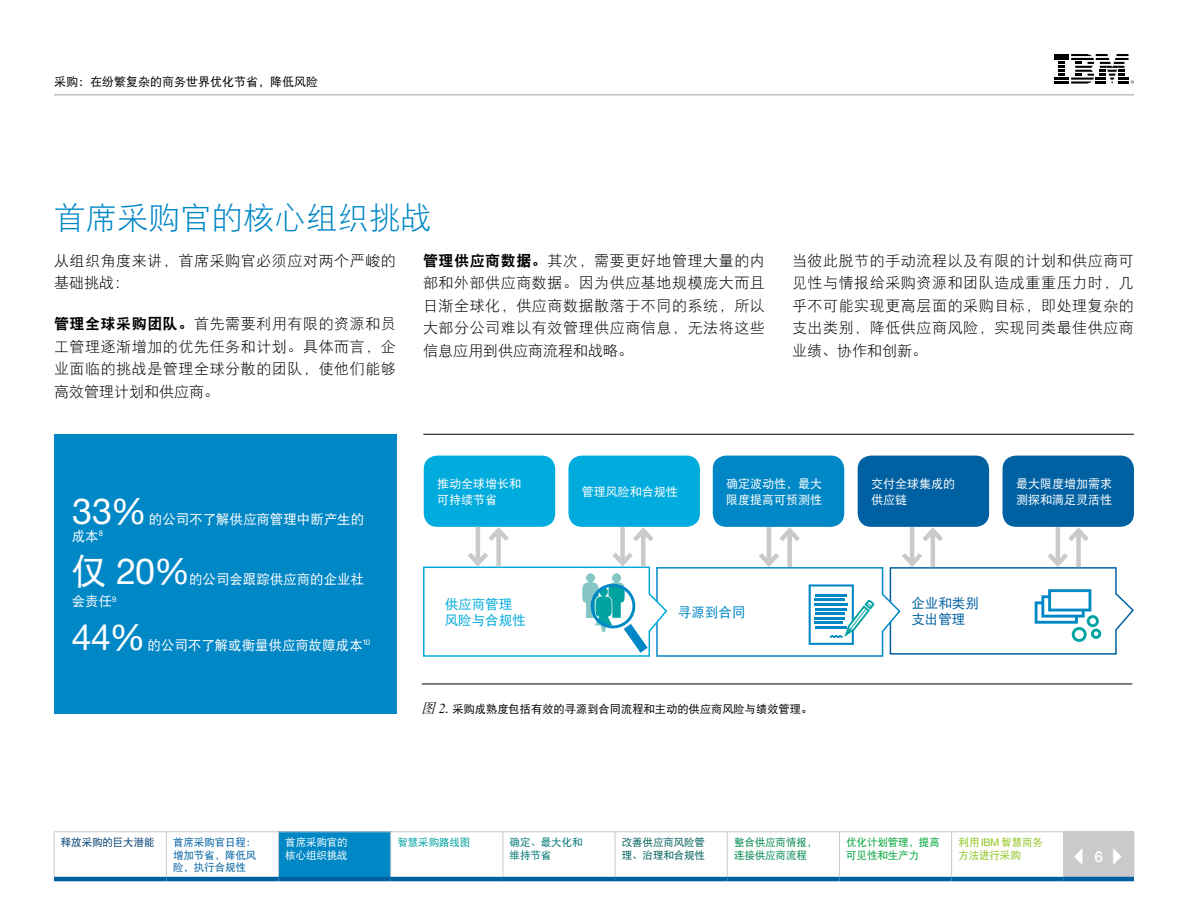
<style>
.page{position:relative;width:1188px;height:918px;background:#fff}
.page>*{position:absolute;margin:0;border:0;box-sizing:border-box;transform-origin:0 0}
.t1{font:36px "Helv Neue Romanfor IBM";color:#fff}
.t2{font:31.5px "DF Hei W3";color:#0087c6}
.t3{font:15px/22.5px "DF Hei W3";letter-spacing:.04em;color:#000;text-align:justify}
.t4{font:15px "Helv Neue Mediumfor IBM";color:#fff}
.t5{font:13.5px "DF Hei W5";color:#fff}
.t6{font:13.5px/15.8px "DF Hei W5";color:#00abdd}
.t7{font:13.5px/15.8px "DF Hei W5";color:#0061a2}
.t8{font:13.5px "DF Hei W5";color:#0087c6}
.t9{font:12px/15.8px "DF Hei W5";color:#fff}
.t10{font:12px "DF Hei W5";color:#000}
.t11{font:11.25px "DF Hei W5";color:#000}
.t12{font:10.5px/12.6px "DF Hei W5";letter-spacing:-.01em;color:#0061a2;text-align:justify}
.t13{font:10.5px/12.6px "DF Hei W5";letter-spacing:-.01em;color:#005f5a}
.t14{font:10.5px/12.6px "DF Hei W5";letter-spacing:-.01em;color:#00a73b}
.t15{font:10.5px/12.6px "DF Hei W5";letter-spacing:-.01em;color:#00874d}
.t16{font:10.5px/12.6px "DF Hei W5";letter-spacing:-.01em;color:#8fc31f}
.t17{font:10.5px/12.6px "DF Hei W5";letter-spacing:-.01em;color:#fff}
.t18{font:10.5px/12.6px "DF Hei W5";letter-spacing:-.01em;color:#007574}
.t19{font:10.5px "DF Hei W5";letter-spacing:-.01em;color:#003d6f}
.t20{font:10.5px "DF Hei W5";letter-spacing:-.01em;color:#00a3a1}
.s1{font-family:"DF Hei W9"}
.s2{font-family:"DF Hei W5"}
.s3{font-family:"DF Song W5";font-style:italic;font-size:13.5px}
.s4{font-family:"Janson Text LT Pro";font-style:italic;font-size:13.5px}
.s5{font-family:"Helv Neue Romanfor IBM"}
</style>
<div class="page">
<hr style="left:54px;top:94px;width:1080px;height:1px;background:#9fa0a0">
<svg style="left:1055px;top:54px;width:79px;height:30px"></svg>
<div style="left:54px;top:434px;width:342px;height:280px;background:#0087c6"></div>
<hr style="left:423px;top:434px;width:711px;height:1px;background:#000">
<hr style="left:422px;top:684px;width:710px;height:1px;background:#000">
<div style="left:424px;top:456px;width:131px;height:71px;background:#00abdd;border-radius:14px"></div>
<div style="left:568px;top:456px;width:132px;height:71px;background:#00abdd;border-radius:14px"></div>
<div style="left:713px;top:456px;width:131px;height:71px;background:#0087c6;border-radius:14px"></div>
<div style="left:858px;top:456px;width:131px;height:71px;background:#0061a2;border-radius:14px"></div>
<div style="left:1003px;top:456px;width:131px;height:71px;background:#0061a2;border-radius:14px"></div>
<svg style="left:423px;top:524px;width:711px;height:133px"></svg>
<div style="left:279px;top:832px;width:112px;height:47px;background:#0087c6"></div>
<div style="left:1064px;top:832px;width:70px;height:47px;background:#c9caca"></div>
<hr style="left:54px;top:832px;width:112px;height:1px;background:#c9caca">
<hr style="left:54px;top:832px;width:1px;height:45px;background:#c9caca">
<hr style="left:166px;top:832px;width:113px;height:1px;background:#c9caca">
<hr style="left:166px;top:832px;width:1px;height:45px;background:#c9caca">
<hr style="left:279px;top:832px;width:112px;height:1px;background:#c9caca">
<hr style="left:278px;top:832px;width:1px;height:45px;background:#c9caca">
<hr style="left:391px;top:832px;width:112px;height:1px;background:#c9caca">
<hr style="left:390px;top:832px;width:1px;height:45px;background:#c9caca">
<hr style="left:503px;top:832px;width:112px;height:1px;background:#c9caca">
<hr style="left:503px;top:832px;width:1px;height:45px;background:#c9caca">
<hr style="left:615px;top:832px;width:112px;height:1px;background:#c9caca">
<hr style="left:615px;top:832px;width:1px;height:45px;background:#c9caca">
<hr style="left:727px;top:832px;width:112px;height:1px;background:#c9caca">
<hr style="left:727px;top:832px;width:1px;height:45px;background:#c9caca">
<hr style="left:839px;top:832px;width:113px;height:1px;background:#c9caca">
<hr style="left:839px;top:832px;width:1px;height:45px;background:#c9caca">
<hr style="left:952px;top:832px;width:112px;height:1px;background:#c9caca">
<hr style="left:951px;top:832px;width:1px;height:45px;background:#c9caca">
<hr style="left:1134px;top:832px;width:1px;height:45px;background:#c9caca">
<hr style="left:54px;top:877px;width:112px;height:4px;background:#0061a2">
<hr style="left:166px;top:877px;width:113px;height:4px;background:#0061a2">
<hr style="left:279px;top:877px;width:112px;height:4px;background:#0061a2">
<hr style="left:391px;top:877px;width:112px;height:4px;background:#0061a2">
<hr style="left:503px;top:877px;width:112px;height:4px;background:#0061a2">
<hr style="left:615px;top:877px;width:112px;height:4px;background:#0061a2">
<hr style="left:727px;top:877px;width:112px;height:4px;background:#0061a2">
<hr style="left:839px;top:877px;width:113px;height:4px;background:#0061a2">
<hr style="left:952px;top:877px;width:112px;height:4px;background:#0061a2">
<hr style="left:1064px;top:877px;width:70px;height:4px;background:#0061a2">
<p class="t10" style="left:54px;top:76px;width:265px">采购：在纷繁复杂的商务世界优化节省，降低风险</p>
<h2 class="t2" style="left:54px;top:202px;width:379px">首席采购官的核心组织挑战</h2>
<p class="t3" style="left:423px;top:249px;width:343px"><span class="s1">管理供应商数据。</span>其次，需要更好地管理大量的内部和外部供应商数据。因为供应基地规模庞大而且日渐全球化，供应商数据散落于不同的系统，所以大部分公司难以有效管理供应商信息，无法将这些信息应用到供应商流程和战略。</p>
<p class="t3" style="left:54px;top:249px;width:343px">从组织角度来讲，首席采购官必须应对两个严峻的基础挑战：</p>
<p class="t3" style="left:54px;top:313px;width:343px"><span class="s1">管理全球采购团队。</span>首先需要利用有限的资源和员工管理逐渐增加的优先任务和计划。具体而言，企业面临的挑战是管理全球分散的团队，使他们能够高效管理计划和供应商。</p>
<p class="t3" style="left:792px;top:249px;width:343px">当彼此脱节的手动流程以及有限的计划和供应商可见性与情报给采购资源和团队造成重重压力时，几乎不可能实现更高层面的采购目标，即处理复杂的支出类别，降低供应商风险，实现同类最佳供应商业绩、协作和创新。</p>
<h1 class="t1" style="left:72px;top:489px;width:75px">33%</h1>
<p class="t5" style="left:149px;top:513px;width:217px">的公司不了解供应商管理中断产生的</p>
<p class="t5" style="left:72px;top:529px;width:33px">成本<sup>8</sup></p>
<h1 class="t1" style="left:72px;top:549px;width:119px"><span class="s2">仅</span> 20%</h1>
<p class="t5" style="left:189px;top:572px;width:176px">的公司会跟踪供应商的企业社</p>
<p class="t5" style="left:72px;top:595px;width:46px">会责任<sup>9</sup></p>
<h1 class="t1" style="left:72px;top:615px;width:74px">44%</h1>
<p class="t5" style="left:148px;top:638px;width:224px">的公司不了解或衡量供应商故障成本<sup>10</sup></p>
<p class="t9" style="left:437px;top:476px;width:85px">推动全球增长和可持续节省</p>
<p class="t9" style="left:582px;top:483px;width:97px">管理风险和合规性</p>
<p class="t9" style="left:726px;top:476px;width:97px">确定波动性，最大限度提高可预测性</p>
<p class="t9" style="left:871px;top:476px;width:85px">交付全球集成的供应链</p>
<p class="t9" style="left:1016px;top:476px;width:97px">最大限度增加需求测探和满足灵活性</p>
<p class="t6" style="left:445px;top:596px;width:82px">供应商管理风险与合规性</p>
<p class="t8" style="left:678px;top:605px;width:69px">寻源到合同</p>
<p class="t11" style="left:421px;top:703px;width:392px"><span class="s3">图</span> <span class="s4">2.</span> 采购成熟度包括有效的寻源到合同流程和主动的供应商风险与绩效管理。</p>
<p class="t7" style="left:911px;top:595px;width:69px">企业和类别支出管理</p>
<p class="t19" style="left:61px;top:837px;width:95px">释放采购的巨大潜能</p>
<p class="t12" style="left:173px;top:836px;width:85px">首席采购官日程：增加节省，降低风险，执行合规性</p>
<p class="t17" style="left:285px;top:836px;width:64px">首席采购官的核心组织挑战</p>
<p class="t20" style="left:397px;top:837px;width:74px">智慧采购路线图</p>
<p class="t18" style="left:510px;top:836px;width:74px">确定、最大化和维持节省</p>
<p class="t13" style="left:622px;top:836px;width:85px">改善供应商风险管理、治理和合规性</p>
<p class="t15" style="left:734px;top:836px;width:85px">整合供应商情报，连接供应商流程</p>
<p class="t14" style="left:846px;top:836px;width:95px">优化计划管理，提高可见性和生产力</p>
<p class="t16" style="left:958px;top:836px;width:86px">利用 <span class="s5">IBM</span> 智慧商务方法进行采购</p>
<p class="t4" style="left:1068px;top:848px;width:64px">✓6✔</p>
</div>
